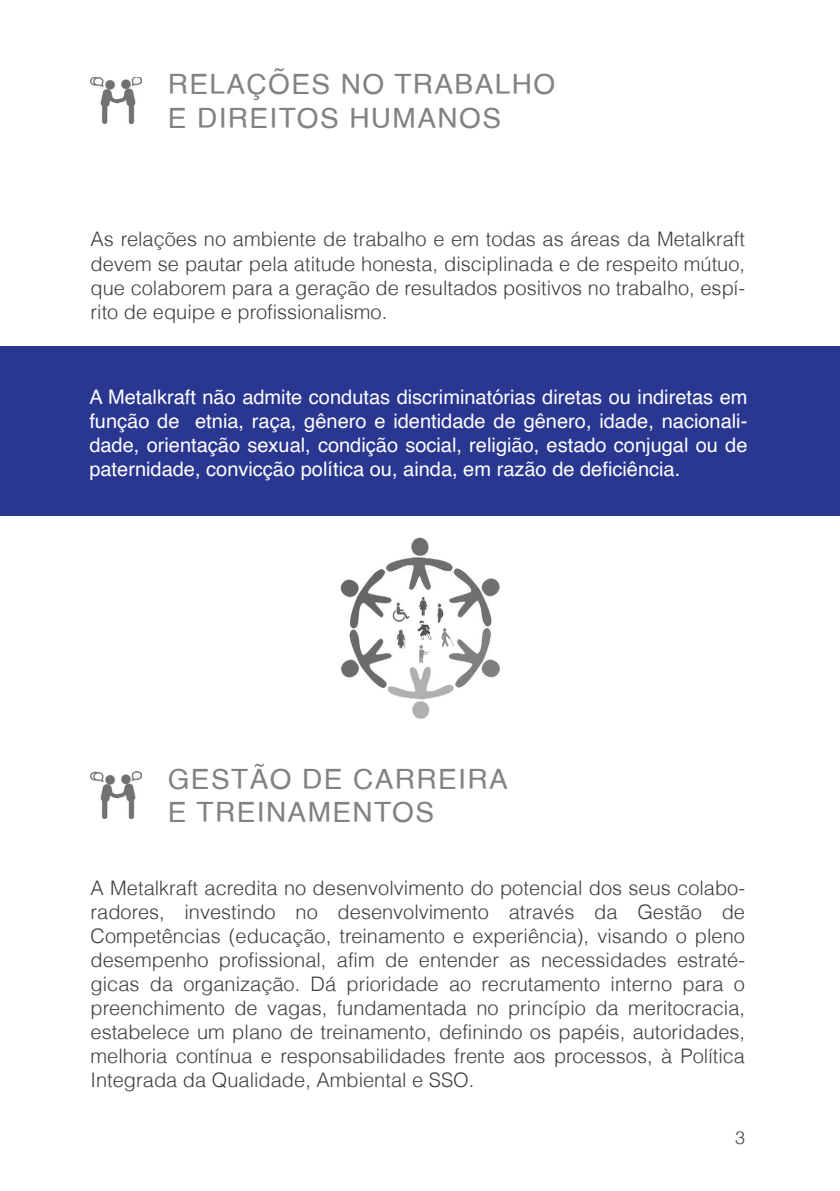
<style>
.page{position:relative;width:840px;height:1191px;background:#fff}
.page>*{position:absolute;margin:0;border:0;box-sizing:border-box;transform-origin:0 0}
.t1{font:28px/33.6px "Helvetica";letter-spacing:.05em;color:#808285}
.t2{font:300 20px/24px "Helvetica";color:#3e3e3f;text-align:justify}
.t3{font:20px/24px "Helvetica";color:#fff;text-align:justify}
.t4{font:300 18px "Helvetica";color:#3e3e3f}
</style>
<div class="page">
<img style="left:90px;top:77px;width:51px;height:47px">
<div style="left:0;top:347px;width:839px;height:169px;background:#2a3791"></div>
<img style="left:90px;top:771px;width:51px;height:47px">
<img style="left:340px;top:537px;width:160px;height:182px">
<h1 class="t1" style="left:168px;top:68px;width:389px">RELAÇÕES NO TRABALHO<br>E DIREITOS HUMANOS</h1>
<p class="t2" style="left:90px;top:227px;width:655px">As relações no ambiente de trabalho e em todas as áreas da Metalkraft devem se pautar pela atitude honesta, disciplinada e de respeito mútuo, que colaborem para a geração de resultados positivos no trabalho, espí&shy;rito de equipe e profissionalismo.</p>
<p class="t3" style="left:89px;top:385px;width:659px">A Metalkraft não admite condutas discriminatórias diretas ou indiretas em função de etnia, raça, gênero e identidade de gênero, idade, nacionali&shy;dade, orientação sexual, condição social, religião, estado conjugal ou de paternidade, convicção política ou, ainda, em razão de deficiência.</p>
<h1 class="t1" style="left:168px;top:763px;width:341px">GESTÃO DE CARREIRA<br>E TREINAMENTOS</h1>
<p class="t2" style="left:90px;top:875px;width:655px">A Metalkraft acredita no desenvolvimento do potencial dos seus colabo&shy;radores, investindo no desenvolvimento através da Gestão de Competências (educação, treinamento e experiência), visando o pleno desempenho profissional, afim de entender as necessidades estraté&shy;gicas da organização. Dá prioridade ao recrutamento interno para o preenchimento de vagas, fundamentada no princípio da meritocracia, estabelece um plano de treinamento, definindo os papéis, autoridades, melhoria contínua e responsabilidades frente aos processos, à Política Integrada da Qualidade, Ambiental e SSO.</p>
<p class="t4" style="left:734px;top:1126px;width:12px">3</p>
</div>
